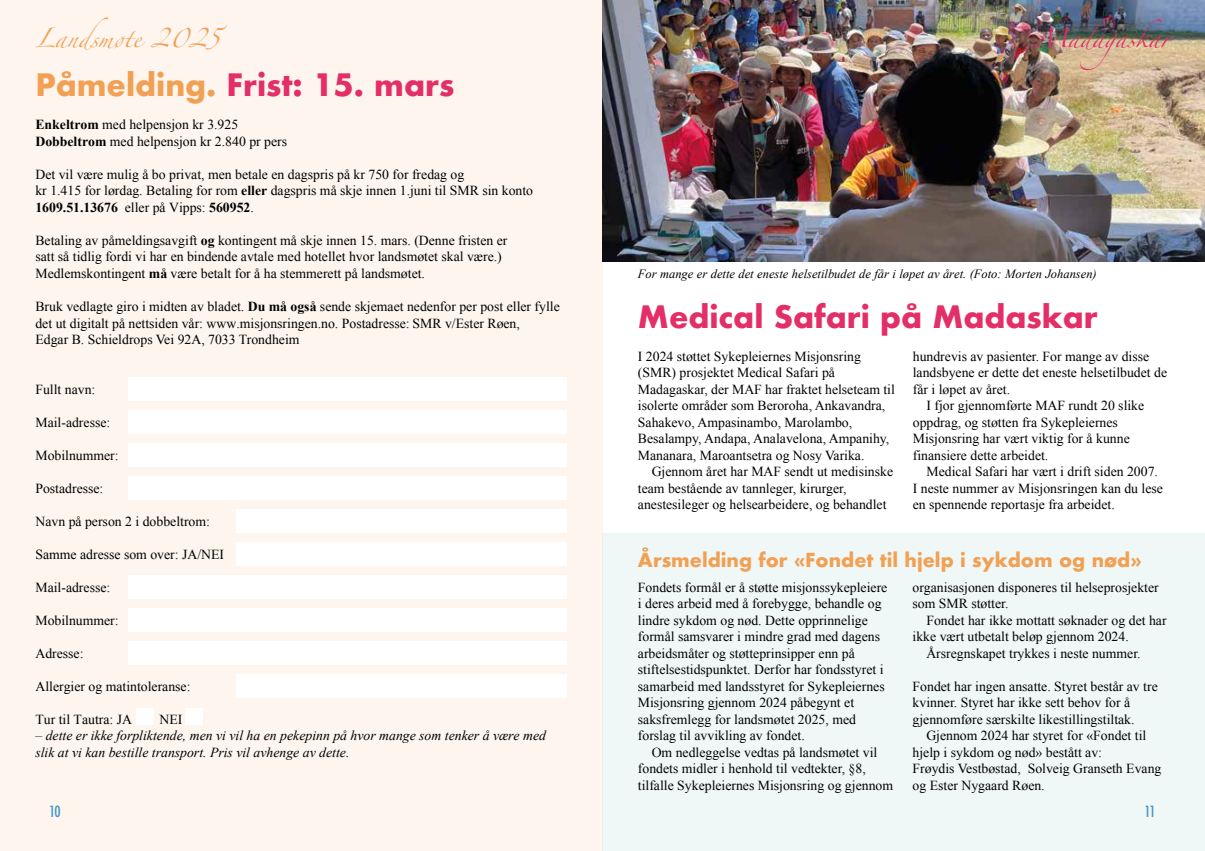
<style>
.page{position:relative;width:1205px;height:851px;background:#fff}
.page>*{position:absolute;margin:0;border:0;box-sizing:border-box;transform-origin:0 0}
.t1{font:700 30px "Futura";color:#e32e67}
.t2{font:700 18.75px "Futura";color:#f2a053}
.t3{font:17.5px "Zapfino";color:#f2a053}
.t4{font:17.5px "Zapfino";color:#e32e67}
.t5{font:500 condensed 15px "Futura";color:#4095c8}
.t6{font:13.75px/16.5px "Times New Roman";color:#000}
.t7{font:italic 13.75px/16.5px "Times New Roman";color:#000}
.t8{font:italic 12.5px "Times New Roman";color:#000}
.s1{color:#f2a053}
.s2{font-weight:700}
</style>
<div class="page">
<div style="left:0;top:0;width:602px;height:850px;background:#fdf5ee"></div>
<div style="left:602px;top:533px;width:603px;height:317px;background:#f0f7f7"></div>
<div style="left:129px;top:377px;width:438px;height:24px;background:#fff"></div>
<div style="left:129px;top:410px;width:438px;height:24px;background:#fff"></div>
<div style="left:129px;top:443px;width:438px;height:24px;background:#fff"></div>
<div style="left:129px;top:476px;width:438px;height:24px;background:#fff"></div>
<div style="left:129px;top:575px;width:438px;height:24px;background:#fff"></div>
<div style="left:129px;top:608px;width:438px;height:24px;background:#fff"></div>
<div style="left:129px;top:641px;width:438px;height:24px;background:#fff"></div>
<div style="left:236px;top:509px;width:331px;height:24px;background:#fff"></div>
<div style="left:236px;top:542px;width:331px;height:24px;background:#fff"></div>
<div style="left:236px;top:674px;width:331px;height:24px;background:#fff"></div>
<div style="left:137px;top:708px;width:17px;height:17px;background:#fff"></div>
<div style="left:186px;top:708px;width:17px;height:17px;background:#fff"></div>
<img style="left:602px;top:0;width:603px;height:261px">
<p class="t3" style="left:35px;top:30px;width:186px">Landsmøte 2025</p>
<p class="t4" style="left:1035px;top:30px;width:136px">Madagaskar</p>
<h1 class="t1" style="left:35px;top:63px;width:420px"><span class="s1">Påmelding.</span> Frist: 15. mars</h1>
<p class="t6" style="left:35px;top:116px;width:253px"><span class="s2">Enkeltrom</span> med helpensjon kr 3.925<br><span class="s2">Dobbeltrom</span> med helpensjon kr 2.840 pr pers</p>
<p class="t6" style="left:35px;top:166px;width:499px">Det vil være mulig å bo privat, men betale en dagspris på kr 750 for fredag og<br>kr 1.415 for lørdag. Betaling for rom <span class="s2">eller</span> dagspris må skje innen 1.juni til SMR sin konto<br><span class="s2">1609.51.13676</span> eller på Vipps: <span class="s2">560952</span>.</p>
<p class="t6" style="left:35px;top:232px;width:473px">Betaling av påmeldingsavgift <span class="s2">og</span> kontingent må skje innen 15. mars. (Denne fristen er satt så tidlig fordi vi har en bindende avtale med hotellet hvor landsmøtet skal være.)<br>Medlemskontingent <span class="s2">må</span> være betalt for å ha stemmerett på landsmøtet.</p>
<p class="t6" style="left:35px;top:298px;width:526px">Bruk vedlagte giro i midten av bladet. <span class="s2">Du må også</span> sende skjemaet nedenfor per post eller fylle det ut digitalt på nettsiden vår: www.misjonsringen.no. Postadresse: SMR v/Ester Røen,<br>Edgar B. Schieldrops Vei 92A, 7033 Trondheim</p>
<p class="t6" style="left:35px;top:380px;width:61px">Fullt navn:</p>
<p class="t6" style="left:35px;top:413px;width:76px">Mail-adresse:</p>
<p class="t6" style="left:35px;top:446px;width:85px">Mobilnummer:</p>
<p class="t6" style="left:35px;top:479px;width:69px">Postadresse:</p>
<p class="t6" style="left:35px;top:512px;width:176px">Navn på person 2 i dobbeltrom:</p>
<p class="t6" style="left:35px;top:545px;width:190px">Samme adresse som over: JA/NEI</p>
<p class="t6" style="left:35px;top:578px;width:76px">Mail-adresse:</p>
<p class="t6" style="left:35px;top:611px;width:85px">Mobilnummer:</p>
<p class="t6" style="left:35px;top:644px;width:50px">Adresse:</p>
<p class="t6" style="left:35px;top:677px;width:157px">Allergier og matintoleranse:</p>
<p class="t6" style="left:35px;top:710px;width:98px">Tur til Tautra: JA</p>
<p class="t6" style="left:160px;top:710px;width:24px">NEI</p>
<p class="t7" style="left:35px;top:727px;width:512px">– dette er ikke forpliktende, men vi vil ha en pekepinn på hvor mange som tenker å være med slik at vi kan bestille transport. Pris vil avhenge av dette.</p>
<p class="t8" style="left:638px;top:265px;width:460px">For mange er dette det eneste helsetilbudet de får i løpet av året. (Foto: Morten Johansen)</p>
<h1 class="t1" style="left:638px;top:295px;width:461px">Medical Safari på Madaskar</h1>
<p class="t6" style="left:638px;top:347px;width:258px">I 2024 støttet Sykepleiernes Misjonsring (SMR) prosjektet Medical Safari på Madagaskar, der MAF har fraktet helseteam til isolerte områder som Beroroha, Ankavandra, Sahakevo, Ampasinambo, Marolambo, Besalampy, Andapa, Analavelona, Ampanihy, Mananara, Maroantsetra og Nosy Varika.</p>
<p class="t6" style="left:638px;top:463px;width:257px;text-indent:14px">Gjennom året har MAF sendt ut medisinske team bestående av tannleger, kirurger, anestesileger og helsearbeidere, og behandlet</p>
<p class="t6" style="left:913px;top:347px;width:238px">hundrevis av pasienter. For mange av disse</p>
<p class="t6" style="left:913px;top:364px;width:256px">landsbyene er dette det eneste helsetilbudet de</p>
<p class="t6" style="left:913px;top:380px;width:99px">får i løpet av året.</p>
<p class="t6" style="left:926px;top:397px;width:219px">I fjor gjennomførte MAF rundt 20 slike</p>
<p class="t6" style="left:913px;top:413px;width:207px">oppdrag, og støtten fra Sykepleiernes</p>
<p class="t6" style="left:913px;top:430px;width:218px">Misjonsring har vært viktig for å kunne</p>
<p class="t6" style="left:913px;top:446px;width:137px">finansiere dette arbeidet.</p>
<p class="t6" style="left:926px;top:463px;width:233px">Medical Safari har vært i drift siden 2007.</p>
<p class="t6" style="left:913px;top:479px;width:252px">I neste nummer av Misjonsringen kan du lese</p>
<p class="t6" style="left:913px;top:496px;width:203px">en spennende reportasje fra arbeidet.</p>
<h2 class="t2" style="left:638px;top:546px;width:505px">Årsmelding for «Fondet til hjelp i sykdom og nød»</h2>
<p class="t6" style="left:638px;top:578px;width:251px">Fondets formål er å støtte misjonssykepleiere i deres arbeid med å forebygge, behandle og lindre sykdom og nød. Dette opprinnelige formål samsvarer i mindre grad med dagens arbeidsmåter og støtteprinsipper enn på stiftelsestidspunktet. Derfor har fondsstyret i samarbeid med landsstyret for Sykepleiernes Misjonsring gjennom 2024 påbegynt et saksfremlegg for landsmøtet 2025, med forslag til avvikling av fondet.</p>
<p class="t6" style="left:638px;top:743px;width:257px;text-indent:14px">Om nedleggelse vedtas på landsmøtet vil fondets midler i henhold til vedtekter, §8, tilfalle Sykepleiernes Misjonsring og gjennom</p>
<p class="t6" style="left:912px;top:578px;width:248px">organisasjonen disponeres til helseprosjekter som SMR støtter.</p>
<p class="t6" style="left:926px;top:611px;width:242px">Fondet har ikke mottatt søknader og det har</p>
<p class="t6" style="left:912px;top:628px;width:218px">ikke vært utbetalt beløp gjennom 2024.</p>
<p class="t6" style="left:926px;top:644px;width:216px">Årsregnskapet trykkes i neste nummer.</p>
<p class="t6" style="left:912px;top:677px;width:247px">Fondet har ingen ansatte. Styret består av tre kvinner. Styret har ikke sett behov for å gjennomføre særskilte likestillingstiltak.</p>
<p class="t6" style="left:912px;top:727px;width:250px;text-indent:14px">Gjennom 2024 har styret for «Fondet til hjelp i sykdom og nød» bestått av:<br>Frøydis Vestbøstad, Solveig Granseth Evang og Ester Nygaard Røen.</p>
<p class="t5" style="left:49px;top:802px;width:13px">10</p>
<p class="t5" style="left:1144px;top:802px;width:13px">11</p>
</div>
